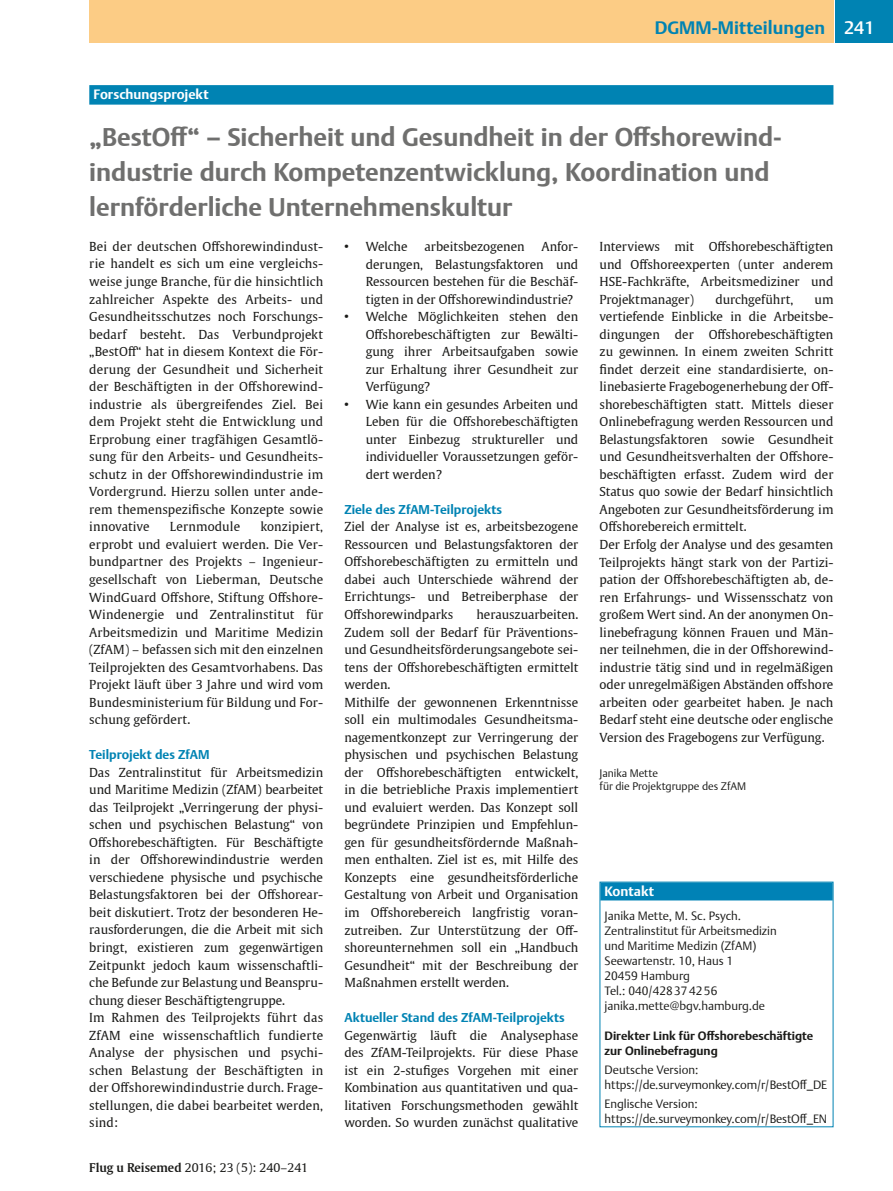
<style>
.page{position:relative;width:893px;height:1191px;background:#fff}
.page>*{position:absolute;margin:0;border:0;box-sizing:border-box;transform-origin:0 0}
.t1{font:700 25.5px/35.1px "Thieme Argo 2011";color:#6f6f6e}
.t2{font:700 18px "Thieme Argo 2011";color:#0083b3}
.t3{font:700 13.5px "Thieme Argo 2011";color:#fff}
.t4{font:700 12.75px "Thieme Argo 2011";color:#0083b3}
.t5{font:12.3px/17.5px "Thieme Gulliver 2011";color:#1a1a18;text-align:justify}
.t6{font:300 12px/15px "Thieme Argo 2011";color:#1a1a18}
.t7{font:700 12px/15px "Thieme Argo 2011";color:#1a1a18}
.t8{font:12px "Thieme Gulliver 2011";color:#1a1a18}
.t9{font:300 10.8px/13.5px "Thieme Argo 2011";color:#1a1a18}
.s1{font-weight:500;color:#fff}
.s2{font-weight:600}
</style>
<div class="page">
<div style="left:89px;top:0;width:744px;height:43px;background:#fccc85"></div>
<div style="left:836px;top:0;width:57px;height:43px;background:#0083b3"></div>
<div style="left:89px;top:85px;width:744px;height:20px;background:#0083b3"></div>
<div style="left:600px;top:882px;width:233px;height:18px;background:#0082b6"></div>
<div style="left:600px;top:881px;width:233px;height:246px;border:1px solid #0083b3"></div>
<h2 class="t2" style="left:655px;top:16px;width:221px">DGMM-Mitteilungen <span class="s1">241</span></h2>
<p class="t3" style="left:94px;top:85px;width:117px">Forschungsprojekt</p>
<h1 class="t1" style="left:89px;top:119px;width:694px">„BestOff“ – Sicherheit und Gesundheit in der Offshorewind&shy;industrie durch Kompetenzentwicklung, Koordination und lernförderliche Unternehmenskultur</h1>
<p class="t5" style="left:89px;top:237px;width:235px">Bei der deutschen Offshorewindindust&shy;rie handelt es sich um eine vergleichs&shy;weise junge Branche, für die hinsichtlich zahlreicher Aspekte des Arbeits- und Gesundheitsschutzes noch Forschungs&shy;bedarf besteht. Das Verbundprojekt „BestOff“ hat in diesem Kontext die För&shy;derung der Gesundheit und Sicherheit der Beschäftigten in der Offshorewind&shy;industrie als übergreifendes Ziel. Bei dem Projekt steht die Entwicklung und Erprobung einer tragfähigen Gesamtlö&shy;sung für den Arbeits- und Gesundheits&shy;schutz in der Offshorewindindustrie im Vordergrund. Hierzu sollen unter ande&shy;rem themenspezifische Konzepte sowie innovative</p>
<p class="t5" style="left:600px;top:237px;width:235px">Interviews mit Offshorebeschäftigten und Offshoreexperten (unter anderem HSE-Fachkräfte, Arbeitsmediziner und Projektmanager)</p>
<p class="t5" style="left:366px;top:237px;width:214px;text-indent:176px">Anfor&shy;derungen, Belastungsfaktoren und Ressourcen bestehen für die Beschäf&shy;tigten in der Offshorewindindustrie?</p>
<p class="t5" style="left:366px;top:307px;width:214px;text-indent:-21px">• Welche Möglichkeiten stehen den Offshorebeschäftigten zur Bewälti&shy;gung ihrer Arbeitsaufgaben sowie zur Erhaltung ihrer Gesundheit zur Verfügung?</p>
<p class="t5" style="left:366px;top:395px;width:214px;text-indent:-21px">• Wie kann ein gesundes Arbeiten und Leben für die Offshorebeschäftigten unter Einbezug struktureller und individueller Voraussetzungen geför&shy;dert werden?</p>
<p class="t4" style="left:344px;top:501px;width:159px">Ziele des ZfAM-Teilprojekts</p>
<p class="t5" style="left:344px;top:517px;width:235px">Ziel der Analyse ist es, arbeitsbezogene Ressourcen und Belastungsfaktoren der Offshorebeschäftigten zu ermitteln und dabei auch Unterschiede während der Errichtungs- und Betreiberphase der Offshorewindparks</p>
<p class="t5" style="left:344px;top:237px;width:65px">• Welche</p>
<p class="t5" style="left:425px;top:237px;width:102px">arbeitsbezogenen</p>
<p class="t5" style="left:715px;top:290px;width:80px">durchgeführt,</p>
<p class="t5" style="left:600px;top:290px;width:235px;text-align:left;text-indent:215px">um vertiefende Einblicke in die Arbeitsbe&shy;dingungen der Offshorebeschäftigten zu gewinnen. In einem zweiten Schritt findet derzeit eine standardisierte, on&shy;linebasierte Fragebogenerhebung der Off&shy;shorebeschäftigten statt. Mittels dieser Onlinebefragung werden Ressourcen und Belastungsfaktoren sowie Gesundheit und Gesundheitsverhalten der Offshore&shy;beschäftigten erfasst. Zudem wird der Status quo sowie der Bedarf hinsichtlich Angeboten zur Gesundheitsförderung im Offshorebereich ermittelt.<br>Der Erfolg der Analyse und des gesamten Teilprojekts hängt stark von der Partizi&shy;pation der Offshorebeschäftigten ab, de&shy;ren Erfahrungs- und Wissensschatz von großem Wert sind. An der anonymen On&shy;linebefragung können Frauen und Män&shy;ner teilnehmen, die in der Offshorewind&shy;industrie tätig sind und in regelmäßigen oder unregelmäßigen Abständen offshore arbeiten oder gearbeitet haben. Je nach Bedarf steht eine deutsche oder englische Version des Fragebogens zur Verfügung.</p>
<p class="t9" style="left:600px;top:766px;width:148px">Janika Mette<br>für die Projektgruppe des ZfAM</p>
<p class="t5" style="left:89px;top:517px;width:235px;text-indent:171px">konzipiert, erprobt und evaluiert werden. Die Ver&shy;bundpartner des Projekts – Ingenieur&shy;gesellschaft von Lieberman, Deutsche WindGuard Offshore, Stiftung Offshore-Windenergie und Zentralinstitut für Arbeitsmedizin und Maritime Medizin (ZfAM) – befassen sich mit den einzelnen Teilprojekten des Gesamtvorhabens. Das Projekt läuft über 3 Jahre und wird vom Bundesministerium für Bildung und For&shy;schung gefördert.</p>
<p class="t4" style="left:89px;top:746px;width:122px">Teilprojekt des ZfAM</p>
<p class="t5" style="left:89px;top:763px;width:235px;text-align:left">Das Zentralinstitut für Arbeitsmedizin und Maritime Medizin (ZfAM) bearbeitet das Teilprojekt „Verringerung der physi&shy;schen und psychischen Belastung“ von Offshorebeschäftigten. Für Beschäftigte in der Offshorewindindustrie werden verschiedene physische und psychische Belastungsfaktoren bei der Offshorear&shy;beit diskutiert. Trotz der besonderen He&shy;rausforderungen, die die Arbeit mit sich bringt, existieren zum gegenwärtigen Zeitpunkt jedoch kaum wissenschaftli&shy;che Befunde zur Belastung und Beanspru&shy;chung dieser Beschäftigtengruppe.<br>Im Rahmen des Teilprojekts führt das ZfAM eine wissenschaftlich fundierte Analyse der physischen und psychi&shy;schen Belastung der Beschäftigten in der Offshorewindindustrie durch. Frage&shy;stellungen, die dabei bearbeitet werden, sind:</p>
<p class="t5" style="left:170px;top:517px;width:72px">Lernmodule</p>
<p class="t5" style="left:344px;top:605px;width:235px;text-align:left;text-indent:132px">herauszuarbeiten.<br>Zudem soll der Bedarf für Präventions&shy;und Gesundheitsförderungsangebote sei&shy;tens der Offshorebeschäftigten ermittelt werden.<br>Mithilfe der gewonnenen Erkenntnisse soll ein multimodales Gesundheitsma&shy;nagementkonzept zur Verringerung der physischen und psychischen Belastung der Offshorebeschäftigten entwickelt, in die betriebliche Praxis implementiert und evaluiert werden. Das Konzept soll begründete Prinzipien und Empfehlun&shy;gen für gesundheitsfördernde Maßnah&shy;men enthalten. Ziel ist es, mit Hilfe des Konzepts eine gesundheitsförderliche Gestaltung von Arbeit und Organisation im Offshorebereich langfristig voran&shy;zutreiben. Zur Unterstützung der Off&shy;shoreunternehmen soll ein „Handbuch Gesundheit“ mit der Beschreibung der Maßnahmen erstellt werden.</p>
<p class="t4" style="left:344px;top:1009px;width:222px">Aktueller Stand des ZfAM-Teilprojekts</p>
<p class="t5" style="left:344px;top:1025px;width:235px">Gegenwärtig läuft die Analysephase des ZfAM-Teilprojekts. Für diese Phase ist ein 2-stufiges Vorgehen mit einer Kombination aus quantitativen und qua&shy;litativen Forschungsmethoden gewählt worden. So wurden zunächst qualitative</p>
<p class="t3" style="left:605px;top:882px;width:51px">Kontakt</p>
<p class="t6" style="left:605px;top:907px;width:174px">Janika Mette, M. Sc. Psych.<br>Zentralinstitut für Arbeitsmedizin und Maritime Medizin (ZfAM)<br>Seewartenstr. 10, Haus 1<br>20459 Hamburg<br>Tel.: 040/428374256 janika.mette@bgv.hamburg.de</p>
<p class="t7" style="left:605px;top:1028px;width:210px">Direkter Link für Offshorebeschäftigte zur Onlinebefragung</p>
<p class="t6" style="left:605px;top:1062px;width:224px">Deutsche Version: https://de.surveymonkey.com/r/BestOff_DE</p>
<p class="t6" style="left:605px;top:1096px;width:224px">Englische Version: https://de.surveymonkey.com/r/BestOff_EN</p>
<p class="t8" style="left:89px;top:1158px;width:220px"><span class="s2">Flug u Reisemed</span> 2016; 23 (5): 240–241</p>
</div>
